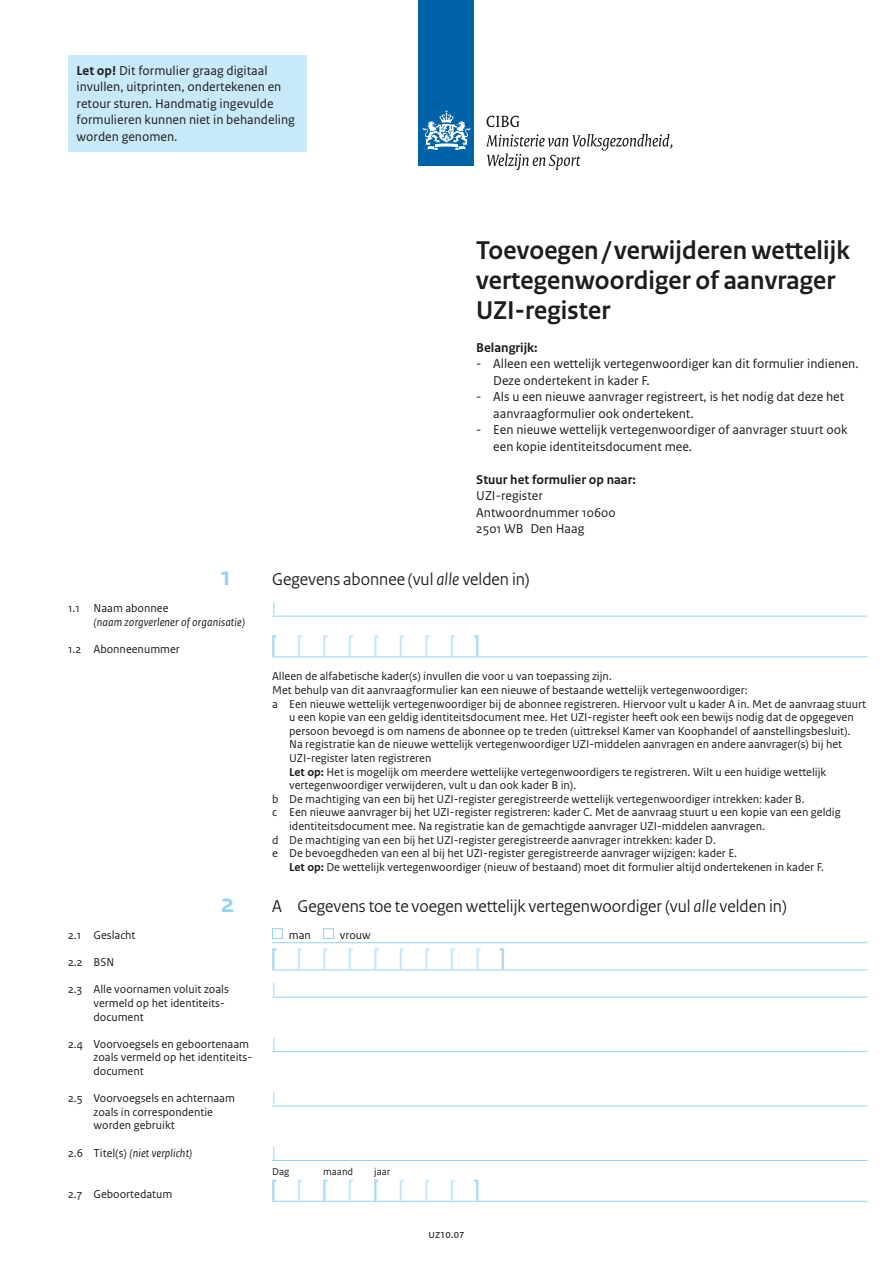
<style>
.page{position:relative;width:893px;height:1263px;background:#fff}
.page>*{position:absolute;margin:0;border:0;box-sizing:border-box;transform-origin:0 0}
.t1{font:700 27px/30px "Rijksoverheid Sans Heading";letter-spacing:.005em;color:#1d1d1b}
.t2{font:700 27px "Rijksoverheid Sans Heading";color:#92d2f4}
.t3{font:18px "Rijksoverheid Sans Heading";color:#1d1d1b}
.t4{font:15px "Rijksoverheid Sans Text";color:#92d2f4}
.t5{font:13.5px/16.5px "Rijksoverheid Sans Text";color:#1d1d1b}
.t6{font:700 13.5px "Rijksoverheid Sans Text";color:#1d1d1b}
.t7{font:12px/13.6px "Rijksoverheid Sans Text";color:#1d1d1b}
.t8{font:italic 12px "Rijksoverheid Sans Text";letter-spacing:.01em;color:#1d1d1b}
.t9{font:10.5px "Rijksoverheid Sans Text";color:#1d1d1b}
.s1{font-weight:700}
.s2{font-style:normal}
.s3{font-style:italic}
</style>
<div class="page">
<div style="left:419px;top:0;width:55px;height:166px;background:#0062a7"></div>
<svg style="left:423px;top:110px;width:47px;height:40px"></svg>
<svg style="left:487px;top:116px;width:33px;height:11px"></svg>
<svg style="left:486px;top:134px;width:186px;height:36px"></svg>
<hr style="left:272px;top:616px;width:595px;height:1px;background:#92d2f4">
<hr style="left:272px;top:657px;width:595px;height:1px;background:#92d2f4">
<hr style="left:272px;top:942px;width:595px;height:1px;background:#92d2f4">
<hr style="left:272px;top:969px;width:595px;height:1px;background:#92d2f4">
<hr style="left:272px;top:997px;width:595px;height:1px;background:#92d2f4">
<hr style="left:272px;top:1051px;width:595px;height:1px;background:#92d2f4">
<hr style="left:272px;top:1106px;width:595px;height:1px;background:#92d2f4">
<hr style="left:272px;top:1160px;width:595px;height:1px;background:#92d2f4">
<hr style="left:272px;top:1201px;width:595px;height:1px;background:#92d2f4">
<div style="left:272px;top:928px;width:11px;height:11px;border:1px solid #92d2f4"></div>
<div style="left:323px;top:928px;width:11px;height:11px;border:1px solid #92d2f4"></div>
<svg style="left:272px;top:635px;width:7px;height:23px"></svg>
<svg style="left:297px;top:635px;width:7px;height:23px"></svg>
<svg style="left:322px;top:635px;width:8px;height:23px"></svg>
<svg style="left:348px;top:635px;width:7px;height:23px"></svg>
<svg style="left:373px;top:635px;width:8px;height:23px"></svg>
<svg style="left:399px;top:635px;width:7px;height:23px"></svg>
<svg style="left:424px;top:635px;width:8px;height:23px"></svg>
<svg style="left:450px;top:635px;width:7px;height:23px"></svg>
<svg style="left:472px;top:635px;width:7px;height:23px"></svg>
<svg style="left:272px;top:948px;width:7px;height:23px"></svg>
<svg style="left:297px;top:948px;width:7px;height:23px"></svg>
<svg style="left:322px;top:948px;width:8px;height:23px"></svg>
<svg style="left:348px;top:948px;width:7px;height:23px"></svg>
<svg style="left:373px;top:948px;width:8px;height:23px"></svg>
<svg style="left:399px;top:948px;width:7px;height:23px"></svg>
<svg style="left:424px;top:948px;width:8px;height:23px"></svg>
<svg style="left:450px;top:948px;width:7px;height:23px"></svg>
<svg style="left:475px;top:948px;width:8px;height:23px"></svg>
<svg style="left:497px;top:948px;width:8px;height:23px"></svg>
<svg style="left:272px;top:1179px;width:7px;height:23px"></svg>
<svg style="left:297px;top:1179px;width:7px;height:23px"></svg>
<svg style="left:322px;top:1179px;width:8px;height:23px"></svg>
<svg style="left:348px;top:1179px;width:7px;height:23px"></svg>
<svg style="left:373px;top:1179px;width:8px;height:23px"></svg>
<svg style="left:399px;top:1179px;width:7px;height:23px"></svg>
<svg style="left:424px;top:1179px;width:8px;height:23px"></svg>
<svg style="left:450px;top:1179px;width:7px;height:23px"></svg>
<svg style="left:472px;top:1179px;width:7px;height:23px"></svg>
<div style="left:68px;top:55px;width:238px;height:97px;background:#c8e9f9"></div>
<p class="t5" style="left:77px;top:62px;width:220px"><span class="s1">Let op!</span> Dit formulier graag digitaal invullen, uitprinten, ondertekenen en retour sturen. Handmatig ingevulde formulieren kunnen niet in behandeling worden genomen.</p>
<h1 class="t2" style="left:221px;top:561px;width:11px">1</h1>
<p class="t7" style="left:68px;top:602px;width:102px">1.1 Naam abonnee</p>
<p class="t8" style="left:94px;top:615px;width:153px">(naam zorgverlener of organisatie)</p>
<p class="t7" style="left:68px;top:643px;width:113px">1.2 Abonneenummer</p>
<h1 class="t2" style="left:221px;top:888px;width:15px">2</h1>
<p class="t7" style="left:68px;top:928px;width:69px">2.1 Geslacht</p>
<p class="t7" style="left:68px;top:955px;width:48px">2.2 BSN</p>
<p class="t7" style="left:94px;top:983px;width:137px;text-indent:-26px">2.3 Alle voornamen voluit zoals vermeld op het identiteits&shy;document</p>
<p class="t7" style="left:94px;top:1037px;width:158px;text-align:justify;text-indent:-26px">2.4 Voorvoegsels en geboortenaam zoals vermeld op het identiteits&shy;document</p>
<p class="t7" style="left:94px;top:1092px;width:143px;text-indent:-26px">2.5 Voorvoegsels en achternaam zoals in correspondentie worden gebruikt</p>
<p class="t8" style="left:68px;top:1146px;width:126px"><span class="s2">2.6 Titel(s)</span> (niet verplicht)</p>
<p class="t7" style="left:68px;top:1187px;width:106px">2.7 Geboortedatum</p>
<h1 class="t1" style="left:476px;top:235px;width:375px">Toevoegen / verwijderen wettelijk vertegenwoordiger of aanvrager<br>UZI-register</h1>
<p class="t6" style="left:476px;top:339px;width:63px">Belangrijk:</p>
<p class="t5" style="left:493px;top:356px;width:367px;text-indent:-17px">- Alleen een wettelijk vertegenwoordiger kan dit formulier indienen.<br>Deze ondertekent in kader F.</p>
<p class="t5" style="left:493px;top:389px;width:352px;text-indent:-17px">- Als u een nieuwe aanvrager registreert, is het nodig dat deze het aanvraagformulier ook ondertekent.</p>
<p class="t5" style="left:493px;top:422px;width:356px;text-indent:-17px">- Een nieuwe wettelijk vertegenwoordiger of aanvrager stuurt ook een kopie identiteitsdocument mee.</p>
<p class="t6" style="left:476px;top:471px;width:161px">Stuur het formulier op naar:</p>
<p class="t5" style="left:476px;top:488px;width:141px">UZI-register<br>Antwoordnummer 10600<br>2501 WB Den Haag</p>
<h2 class="t3" style="left:272px;top:569px;width:259px">Gegevens abonnee (vul <span class="s3">alle</span> velden in)</h2>
<p class="t4" style="left:272px;top:599px;width:5px">|</p>
<p class="t7" style="left:272px;top:670px;width:341px">Alleen de alfabetische kader(s) invullen die voor u van toepassing zijn.</p>
<p class="t7" style="left:272px;top:683px;width:477px">Met behulp van dit aanvraagformulier kan een nieuwe of bestaande wettelijk vertegenwoordiger:</p>
<p class="t7" style="left:272px;top:697px;width:596px">a Een nieuwe wettelijk vertegenwoordiger bij de abonnee registreren. Hiervoor vult u kader A in. Met de aanvraag stuurt</p>
<p class="t7" style="left:289px;top:711px;width:566px">u een kopie van een geldig identiteitsdocument mee. Het UZI-register heeft ook een bewijs nodig dat de opgegeven</p>
<p class="t7" style="left:289px;top:724px;width:563px">persoon bevoegd is om namens de abonnee op te treden (uittreksel Kamer van Koophandel of aanstellingsbesluit).</p>
<p class="t7" style="left:289px;top:738px;width:555px">Na registratie kan de nieuwe wettelijk vertegenwoordiger UZI-middelen aanvragen en andere aanvrager(s) bij het</p>
<p class="t7" style="left:289px;top:751px;width:144px">UZI-register laten registreren</p>
<p class="t7" style="left:289px;top:765px;width:539px"><span class="s1">Let op:</span> Het is mogelijk om meerdere wettelijke vertegenwoordigers te registreren. Wilt u een huidige wettelijk</p>
<p class="t7" style="left:289px;top:779px;width:289px">vertegenwoordiger verwijderen, vult u dan ook kader B in).</p>
<p class="t7" style="left:272px;top:792px;width:534px">b De machtiging van een bij het UZI-register geregistreerde wettelijk vertegenwoordiger intrekken: kader B.</p>
<p class="t7" style="left:272px;top:806px;width:570px">c Een nieuwe aanvrager bij het UZI-register registreren: kader C. Met de aanvraag stuurt u een kopie van een geldig</p>
<p class="t7" style="left:289px;top:819px;width:477px">identiteitsdocument mee. Na registratie kan de gemachtigde aanvrager UZI-middelen aanvragen.</p>
<p class="t7" style="left:272px;top:833px;width:445px">d De machtiging van een bij het UZI-register geregistreerde aanvrager intrekken: kader D.</p>
<p class="t7" style="left:272px;top:847px;width:467px">e De bevoegdheden van een al bij het UZI-register geregistreerde aanvrager wijzigen: kader E.</p>
<p class="t7" style="left:289px;top:860px;width:536px"><span class="s1">Let op:</span> De wettelijk vertegenwoordiger (nieuw of bestaand) moet dit formulier altijd ondertekenen in kader F.</p>
<h2 class="t3" style="left:272px;top:895px;width:516px">A Gegevens toe te voegen wettelijk vertegenwoordiger (vul <span class="s3">alle</span> velden in)</h2>
<p class="t7" style="left:289px;top:928px;width:24px">man</p>
<p class="t7" style="left:340px;top:928px;width:32px">vrouw</p>
<p class="t4" style="left:272px;top:980px;width:5px">|</p>
<p class="t4" style="left:272px;top:1034px;width:5px">|</p>
<p class="t4" style="left:272px;top:1089px;width:5px">|</p>
<p class="t4" style="left:272px;top:1143px;width:5px">|</p>
<p class="t9" style="left:272px;top:1165px;width:19px">Dag</p>
<p class="t9" style="left:323px;top:1165px;width:32px">maand</p>
<p class="t9" style="left:374px;top:1165px;width:18px">jaar</p>
<p class="t7" style="left:428px;top:1228px;width:38px">UZ10.07</p>
</div>
